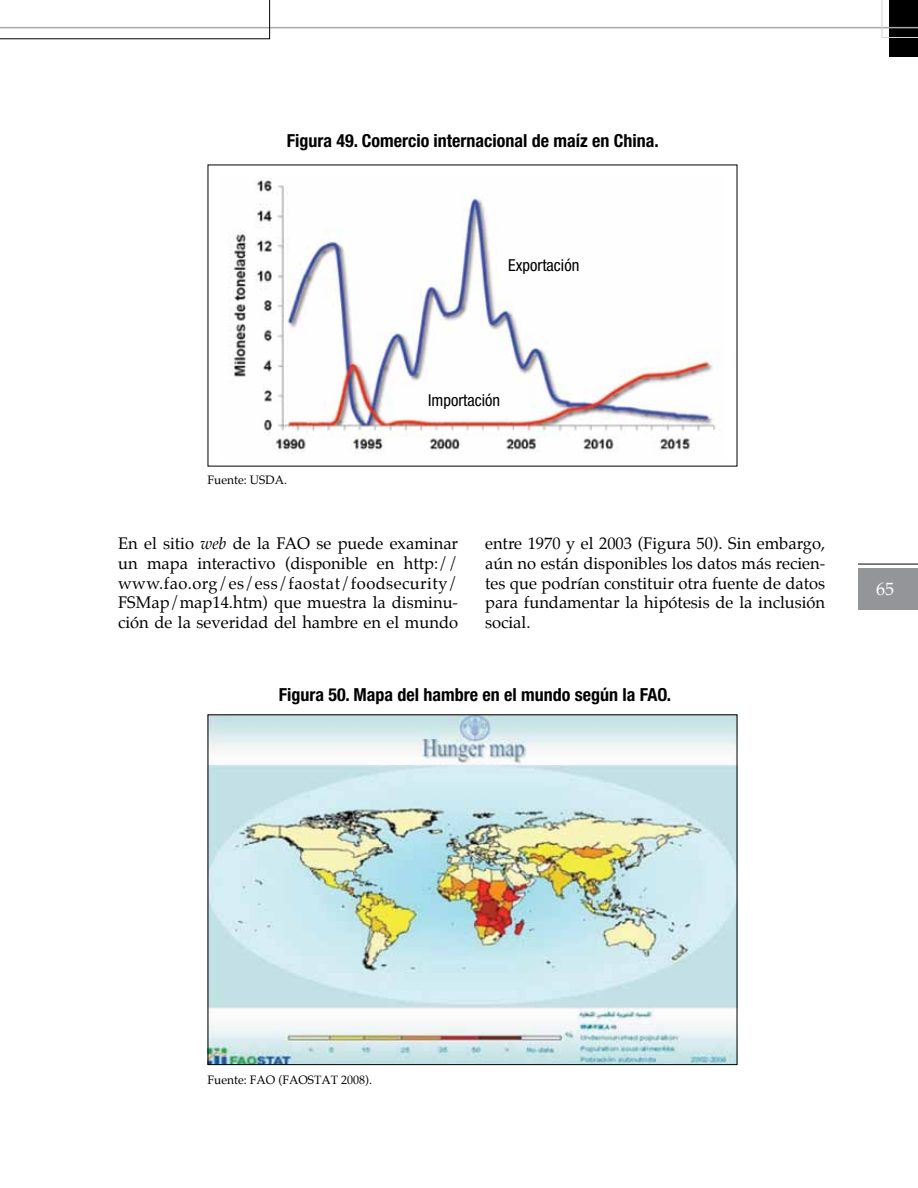
<style>
.page{position:relative;width:918px;height:1188px;background:#fff}
.page>*{position:absolute;margin:0;border:0;box-sizing:border-box;transform-origin:0 0}
.t1{font:700 condensed 18px "Helvetica Neue";color:#000}
.t2{font:18px "Palatino";color:#fff}
.t3{font:16.5px/19.8px "Palatino";color:#000;text-align:justify}
.t4{font:condensed 16.5px "Helvetica Neue";color:#000}
.t5{font:12px "Palatino";color:#000}
.s1{font-style:italic}
</style>
<div class="page">
<div style="left:890px;top:0;width:28px;height:56px;background:#000"></div>
<hr style="left:0;top:27px;width:918px;height:1px;background:#a7a9ac">
<svg style="left:881px;top:0;width:37px;height:38px"></svg>
<div style="left:858px;top:568px;width:60px;height:42px;background:#939598"></div>
<hr style="left:858px;top:564px;width:60px;height:1px;background:#000">
<svg style="left:0;top:0;width:270px;height:40px"></svg>
<img style="left:229px;top:178px;width:493px;height:276px">
<img style="left:210px;top:716px;width:525px;height:347px">
<p class="t1" style="left:287px;top:130px;width:373px">Figura 49. Comercio internacional de maíz en China.</p>
<p class="t5" style="left:208px;top:470px;width:81px">Fuente: USDA.</p>
<p class="t4" style="left:508px;top:256px;width:73px">Exportación</p>
<p class="t4" style="left:428px;top:391px;width:74px">Importación</p>
<p class="t3" style="left:118px;top:533px;width:342px">En el sitio <span class="s1">web</span> de la FAO se puede examinar un mapa interactivo (disponible en http:// www.fao.org/es/ess/faostat/foodsecurity/ FSMap/map14.htm) que muestra la disminu&shy;ción de la severidad del hambre en el mundo</p>
<p class="t3" style="left:485px;top:533px;width:342px">entre 1970 y el 2003 (Figura 50). Sin embargo, aún no están disponibles los datos más recien&shy;tes que podrían constituir otra fuente de datos para fundamentar la hipótesis de la inclusión social.</p>
<p class="t1" style="left:279px;top:684px;width:394px">Figura 50. Mapa del hambre en el mundo según la FAO.</p>
<p class="t2" style="left:876px;top:574px;width:19px">65</p>
<p class="t5" style="left:208px;top:1070px;width:166px">Fuente: FAO (FAOSTAT 2008).</p>
</div>
